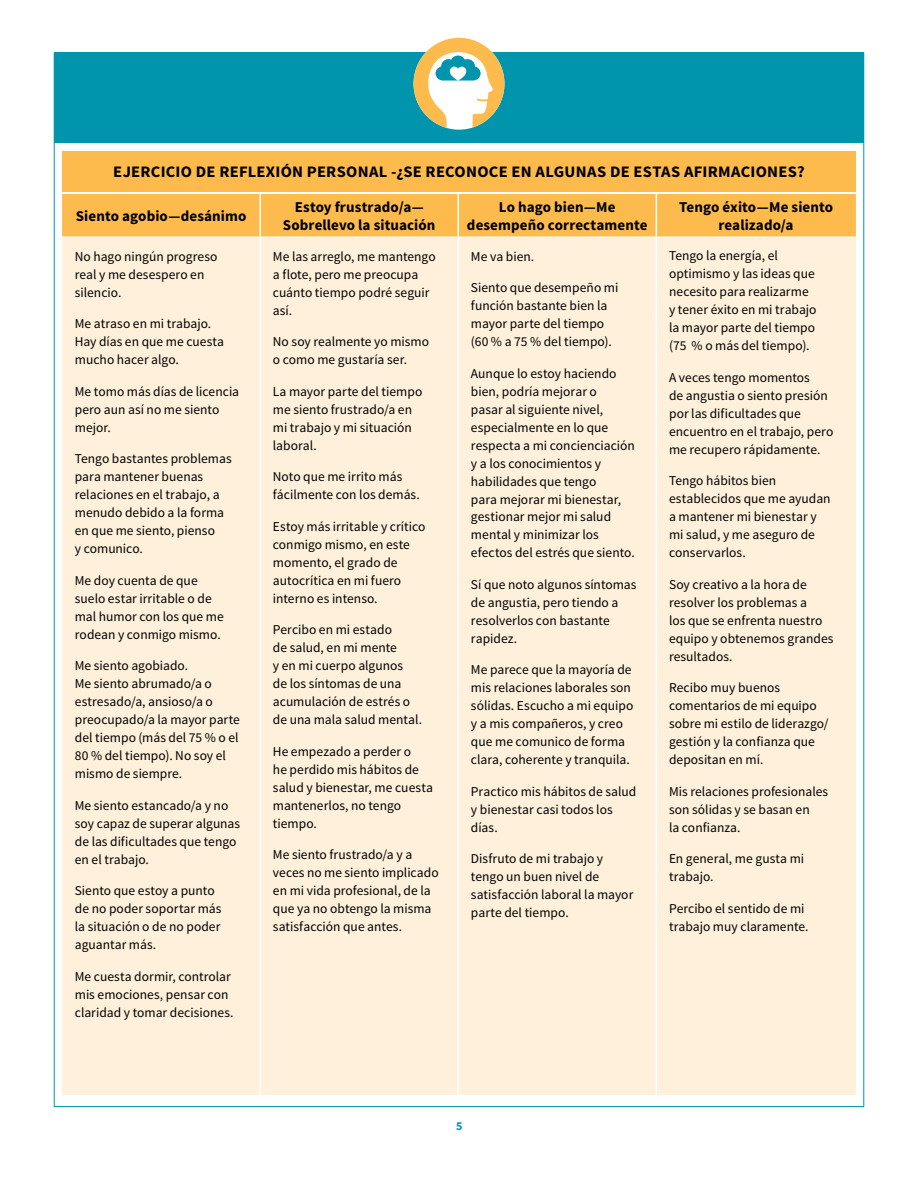
<style>
.page{position:relative;width:918px;height:1188px;background:#fff}
.page>*{position:absolute;margin:0;border:0;box-sizing:border-box;transform-origin:0 0}
.t1{font:700 16.05px "Source Sans Pro";letter-spacing:.015em;color:#000}
.t2{font:700 15px/18px "Source Sans Pro";letter-spacing:.005em;color:#000;text-align:center}
.t3{font:13.5px/18px "Source Sans Pro";color:#000}
.t4{font:700 12px "Source Sans Pro";color:#0095ac}
</style>
<div class="page">
<div style="left:54px;top:53px;width:810px;height:90px;background:#0095ac"></div>
<svg style="left:414px;top:38px;width:90px;height:90px"></svg>
<div style="left:62px;top:151px;width:794px;height:41px;background:#fdba4d"></div>
<div style="left:62px;top:194px;width:794px;height:42px;background:#fdba4d"></div>
<div style="left:62px;top:238px;width:794px;height:857px;background:#fef0da"></div>
<hr style="left:259px;top:194px;width:2px;height:42px;background:#fff">
<hr style="left:259px;top:238px;width:2px;height:857px;background:#fff">
<hr style="left:458px;top:194px;width:1px;height:42px;background:#fff">
<hr style="left:656px;top:194px;width:1px;height:42px;background:#fff">
<hr style="left:458px;top:238px;width:1px;height:857px;background:#fff">
<hr style="left:656px;top:238px;width:1px;height:857px;background:#fff">
<p class="t1" style="left:113px;top:161px;width:693px">EJERCICIO DE REFLEXIÓN PERSONAL -¿SE RECONOCE EN ALGUNAS DE ESTAS AFIRMACIONES?</p>
<p class="t2" style="left:76px;top:208px;width:172px">Siento agobio—desánimo</p>
<p class="t2" style="left:283px;top:199px;width:154px">Estoy frustrado/a—<br>Sobrellevo la situación</p>
<p class="t2" style="left:467px;top:199px;width:182px">Lo hago bien—Me desempeño correctamente</p>
<p class="t2" style="left:679px;top:199px;width:156px">Tengo éxito—Me siento realizado/a</p>
<p class="t3" style="left:75px;top:248px;width:144px">No hago ningún progreso real y me desespero en silencio.</p>
<p class="t3" style="left:75px;top:315px;width:151px">Me atraso en mi trabajo.<br>Hay días en que me cuesta mucho hacer algo.</p>
<p class="t3" style="left:75px;top:383px;width:166px">Me tomo más días de licencia pero aun así no me siento mejor.</p>
<p class="t3" style="left:75px;top:450px;width:158px">Tengo bastantes problemas para mantener buenas relaciones en el trabajo, a menudo debido a la forma en que me siento, pienso<br>y comunico.</p>
<p class="t3" style="left:75px;top:572px;width:151px">Me doy cuenta de que suelo estar irritable o de mal humor con los que me rodean y conmigo mismo.</p>
<p class="t3" style="left:75px;top:657px;width:167px">Me siento agobiado.<br>Me siento abrumado/a o estresado/a, ansioso/a o preocupado/a la mayor parte del tiempo (más del 75 % o el<br>80 % del tiempo). No soy el mismo de siempre.</p>
<p class="t3" style="left:75px;top:797px;width:167px">Me siento estancado/a y no soy capaz de superar algunas de las dificultades que tengo en el trabajo.</p>
<p class="t3" style="left:75px;top:882px;width:148px">Siento que estoy a punto de no poder soportar más la situación o de no poder aguantar más.</p>
<p class="t3" style="left:75px;top:967px;width:160px">Me cuesta dormir, controlar mis emociones, pensar con claridad y tomar decisiones.</p>
<p class="t3" style="left:669px;top:247px;width:149px">Tengo la energía, el optimismo y las ideas que necesito para realizarme y tener éxito en mi trabajo la mayor parte del tiempo (75 % o más del tiempo).</p>
<p class="t3" style="left:669px;top:369px;width:166px">A veces tengo momentos<br>de angustia o siento presión por las dificultades que encuentro en el trabajo, pero me recupero rápidamente.</p>
<p class="t3" style="left:669px;top:472px;width:163px">Tengo hábitos bien establecidos que me ayudan a mantener mi bienestar y mi salud, y me aseguro de conservarlos.</p>
<p class="t3" style="left:669px;top:576px;width:166px">Soy creativo a la hora de resolver los problemas a<br>los que se enfrenta nuestro equipo y obtenemos grandes resultados.</p>
<p class="t3" style="left:669px;top:679px;width:161px">Recibo muy buenos comentarios de mi equipo sobre mi estilo de liderazgo/ gestión y la confianza que depositan en mí.</p>
<p class="t3" style="left:669px;top:783px;width:161px">Mis relaciones profesionales son sólidas y se basan en<br>la confianza.</p>
<p class="t3" style="left:669px;top:850px;width:137px">En general, me gusta mi trabajo.</p>
<p class="t3" style="left:669px;top:900px;width:141px">Percibo el sentido de mi trabajo muy claramente.</p>
<p class="t3" style="left:471px;top:247px;width:65px">Me va bien.</p>
<p class="t3" style="left:471px;top:279px;width:149px">Siento que desempeño mi función bastante bien la mayor parte del tiempo (60 % a 75 % del tiempo).</p>
<p class="t3" style="left:471px;top:364px;width:165px">Aunque lo estoy haciendo bien, podría mejorar o<br>pasar al siguiente nivel, especialmente en lo que respecta a mi concienciación y a los conocimientos y habilidades que tengo<br>para mejorar mi bienestar, gestionar mejor mi salud mental y minimizar los efectos del estrés que siento.</p>
<p class="t3" style="left:471px;top:576px;width:167px">Sí que noto algunos síntomas de angustia, pero tiendo a resolverlos con bastante rapidez.</p>
<p class="t3" style="left:471px;top:661px;width:164px">Me parece que la mayoría de mis relaciones laborales son sólidas. Escucho a mi equipo y a mis compañeros, y creo que me comunico de forma clara, coherente y tranquila.</p>
<p class="t3" style="left:471px;top:783px;width:167px">Practico mis hábitos de salud y bienestar casi todos los días.</p>
<p class="t3" style="left:471px;top:850px;width:164px">Disfruto de mi trabajo y tengo un buen nivel de satisfacción laboral la mayor parte del tiempo.</p>
<p class="t3" style="left:273px;top:247px;width:164px">Me las arreglo, me mantengo a flote, pero me preocupa cuánto tiempo podré seguir así.</p>
<p class="t3" style="left:273px;top:333px;width:158px">No soy realmente yo mismo o como me gustaría ser.</p>
<p class="t3" style="left:273px;top:382px;width:151px">La mayor parte del tiempo me siento frustrado/a en mi trabajo y mi situación laboral.</p>
<p class="t3" style="left:273px;top:468px;width:148px">Noto que me irrito más fácilmente con los demás.</p>
<p class="t3" style="left:273px;top:517px;width:154px">Estoy más irritable y crítico conmigo mismo, en este momento, el grado de autocrítica en mi fuero interno es intenso.</p>
<p class="t3" style="left:273px;top:621px;width:151px">Percibo en mi estado<br>de salud, en mi mente<br>y en mi cuerpo algunos<br>de los síntomas de una acumulación de estrés o de una mala salud mental.</p>
<p class="t3" style="left:273px;top:742px;width:162px">He empezado a perder o<br>he perdido mis hábitos de salud y bienestar, me cuesta mantenerlos, no tengo tiempo.</p>
<p class="t3" style="left:273px;top:846px;width:167px">Me siento frustrado/a y a veces no me siento implicado en mi vida profesional, de la que ya no obtengo la misma satisfacción que antes.</p>
<p class="t4" style="left:456px;top:1118px;width:8px">5</p>
</div>
